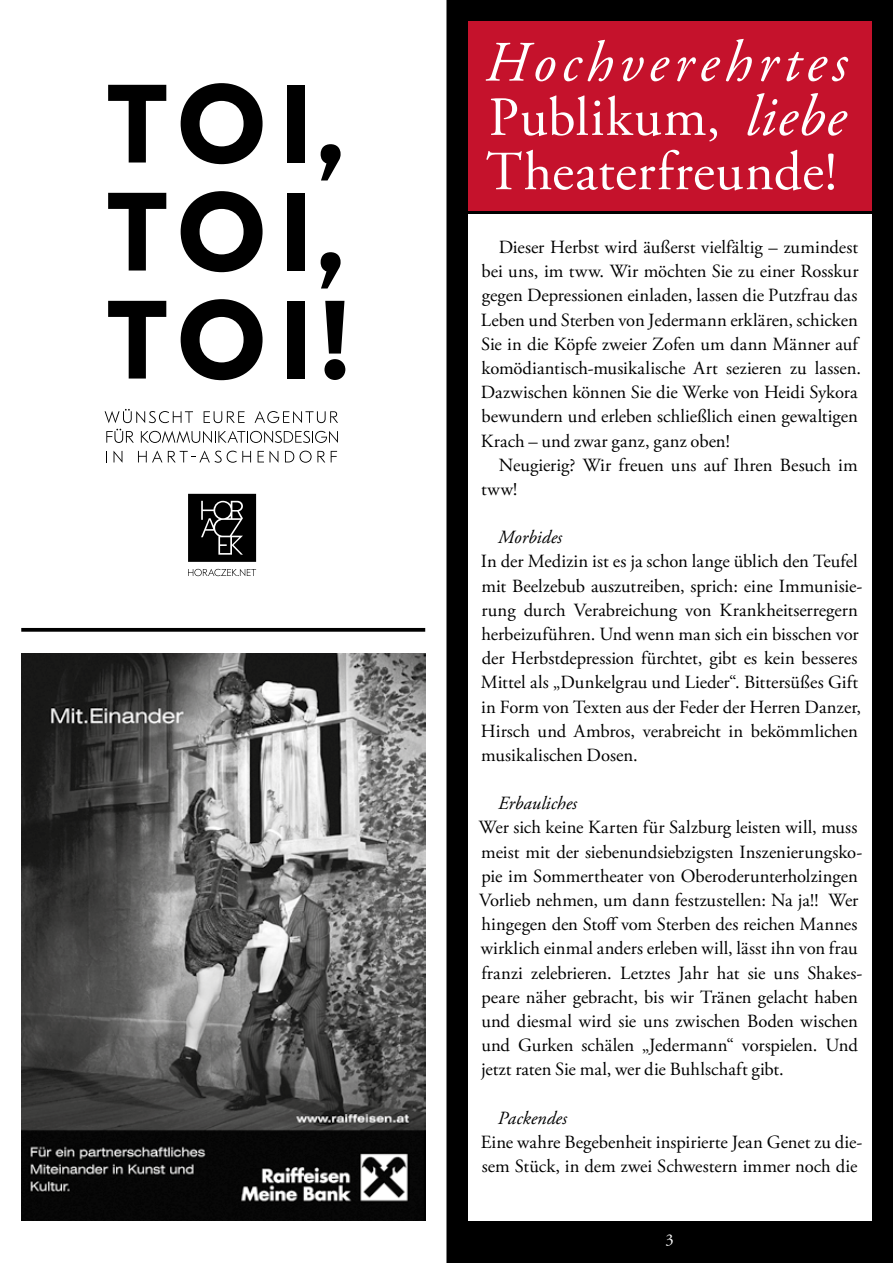
<style>
.page{position:relative;width:893px;height:1263px;background:#fff}
.page>*{position:absolute;margin:0;border:0;box-sizing:border-box;transform-origin:0 0}
.t1{font:italic 57px "Adobe Garamond Pro";letter-spacing:.095em;color:#fff}
.t2{font:55.05px/54.3px "Adobe Garamond Pro";letter-spacing:.01em;color:#fff}
.t3{font:18.6px/24.2px "Adobe Garamond Pro";color:#000}
.t4{font:italic 18.6px "Adobe Garamond Pro";color:#000}
.t5{font:16.5px "Adobe Garamond Pro";color:#fff}
.s1{font-size:58.35px}
.s2{font-style:italic;font-size:58.35px}
</style>
<div class="page">
<div style="left:446px;top:0;width:447px;height:1263px;background:#000"></div>
<img style="left:21px;top:653px;width:404px;height:567px">
<svg style="left:21px;top:628px;width:404px;height:4px;background:#121212"></svg>
<svg style="left:188px;top:494px;width:68px;height:68px;background:#1d1d1d"></svg>
<svg style="left:105px;top:409px;width:88px;height:14px"></svg>
<svg style="left:204px;top:411px;width:41px;height:12px"></svg>
<svg style="left:255px;top:411px;width:83px;height:12px"></svg>
<svg style="left:106px;top:429px;width:28px;height:14px"></svg>
<svg style="left:141px;top:431px;width:197px;height:12px"></svg>
<svg style="left:114px;top:451px;width:8px;height:12px"></svg>
<svg style="left:138px;top:451px;width:24px;height:11px"></svg>
<svg style="left:168px;top:451px;width:83px;height:12px"></svg>
<svg style="left:258px;top:451px;width:6px;height:11px"></svg>
<svg style="left:270px;top:451px;width:8px;height:12px"></svg>
<svg style="left:285px;top:451px;width:9px;height:11px"></svg>
<svg style="left:300px;top:451px;width:25px;height:12px"></svg>
<svg style="left:331px;top:451px;width:6px;height:11px"></svg>
<svg style="left:108px;top:85px;width:58px;height:77px"></svg>
<svg style="left:181px;top:83px;width:82px;height:81px"></svg>
<div style="left:287px;top:85px;width:17px;height:77px;background:#000"></div>
<svg style="left:321px;top:144px;width:20px;height:36px"></svg>
<svg style="left:108px;top:193px;width:58px;height:77px"></svg>
<svg style="left:181px;top:191px;width:82px;height:81px"></svg>
<div style="left:287px;top:193px;width:17px;height:77px;background:#000"></div>
<svg style="left:321px;top:252px;width:20px;height:36px"></svg>
<svg style="left:108px;top:301px;width:58px;height:77px"></svg>
<svg style="left:181px;top:299px;width:82px;height:81px"></svg>
<div style="left:287px;top:301px;width:17px;height:77px;background:#000"></div>
<svg style="left:324px;top:301px;width:21px;height:79px"></svg>
<svg style="left:188px;top:569px;width:68px;height:7px"></svg>
<div style="left:468px;top:21px;width:404px;height:189px;background:#c5122c"></div>
<div style="left:468px;top:214px;width:404px;height:1006px;background:#fff"></div>
<h1 class="t1" style="left:485px;top:28px;width:363px">Hochvere<span class="s1">hrtes</span></h1>
<h2 class="t2" style="left:486px;top:92px;width:361px">Publikum, <span class="s2">liebe<br></span>Theaterfreunde!</h2>
<p class="t3" style="left:481px;top:236px;width:382px;text-indent:18px">Dieser Herbst wird äußerst vielfältig – zumindest bei uns, im tww. Wir möchten Sie zu einer Rosskur gegen Depressionen einladen, lassen die Putzfrau das Leben und Sterben von Jedermann erklären, schicken Sie in die Köpfe zweier Zofen um dann Männer auf komödiantisch-musikalische Art sezieren zu lassen.<br>Dazwischen können Sie die Werke von Heidi Sykora bewundern und erleben schließlich einen gewaltigen Krach – und zwar ganz, ganz oben!</p>
<p class="t3" style="left:481px;top:453px;width:378px;text-indent:18px">Neugierig? Wir freuen uns auf Ihren Besuch im tww!</p>
<p class="t4" style="left:498px;top:526px;width:65px">Morbides</p>
<p class="t3" style="left:481px;top:550px;width:383px">In der Medizin ist es ja schon lange üblich den Teufel mit Beelzebub auszutreiben, sprich: eine Immunisie&shy;rung durch Verabreichung von Krankheitserregern herbeizuführen. Und wenn man sich ein bisschen vor der Herbstdepression fürchtet, gibt es kein besseres Mittel als „Dunkelgrau und Lieder“. Bittersüßes Gift in Form von Texten aus der Feder der Herren Danzer, Hirsch und Ambros, verabreicht in bekömmlichen musikalischen Dosen.</p>
<p class="t4" style="left:498px;top:792px;width:81px">Erbauliches</p>
<p class="t3" style="left:479px;top:816px;width:385px">Wer sich keine Karten für Salzburg leisten will, muss meist mit der siebenundsiebzigsten Inszenierungsko&shy;pie im Sommertheater von Oberoderunterholzingen Vorlieb nehmen, um dann festzustellen: Na ja!! Wer hingegen den Stoff vom Sterben des reichen Mannes wirklich einmal anders erleben will, lässt ihn von frau franzi zelebrieren. Letztes Jahr hat sie uns Shakes&shy;peare näher gebracht, bis wir Tränen gelacht haben und diesmal wird sie uns zwischen Boden wischen und Gurken schälen „Jedermann“ vorspielen. Und jetzt raten Sie mal, wer die Buhlschaft gibt.</p>
<p class="t4" style="left:498px;top:1106px;width:71px">Packendes</p>
<p class="t3" style="left:481px;top:1130px;width:383px">Eine wahre Begebenheit inspirierte Jean Genet zu die&shy;sem Stück, in dem zwei Schwestern immer noch die</p>
<p class="t5" style="left:666px;top:1230px;width:10px">3</p>
</div>
